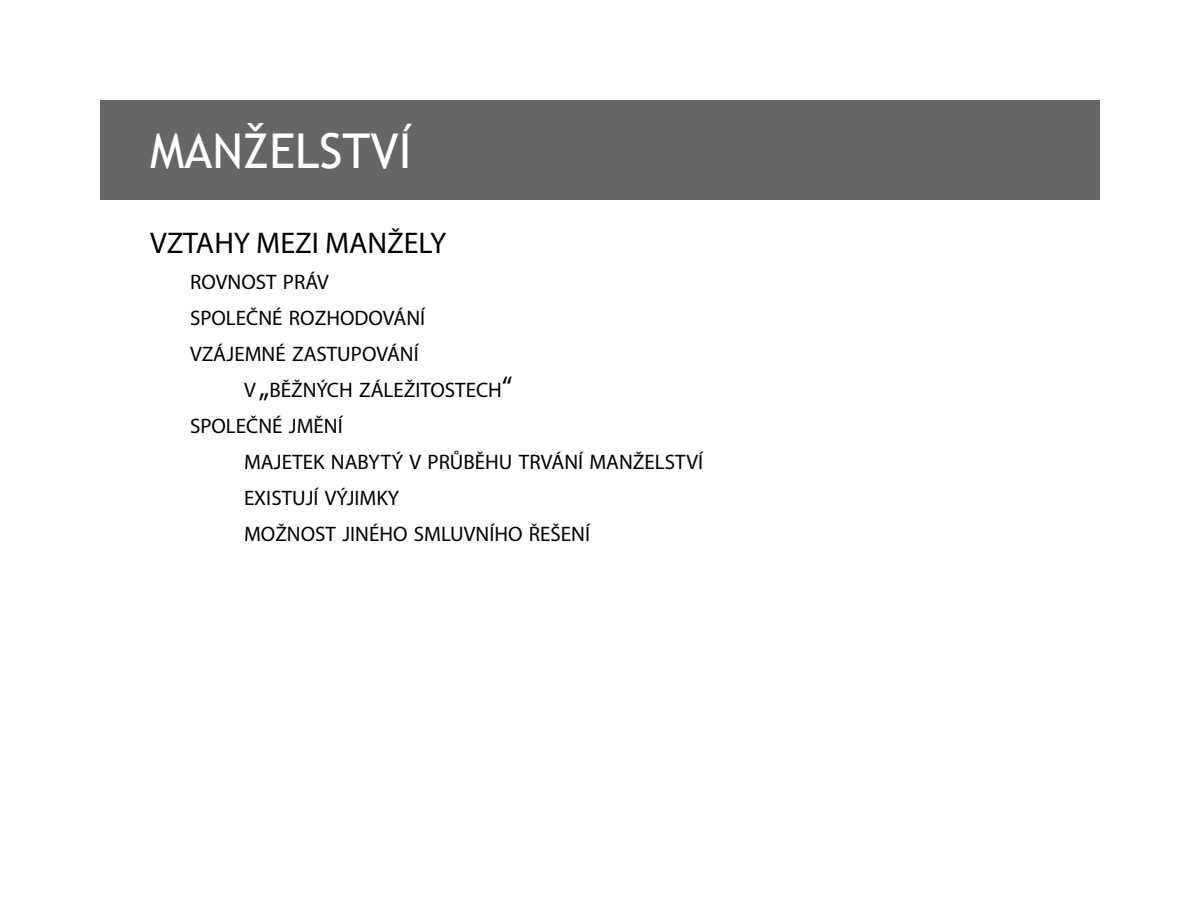
<style>
.page{position:relative;width:1200px;height:900px;background:#fff}
.page>*{position:absolute;margin:0;border:0;box-sizing:border-box;transform-origin:0 0}
.t1{font:48px "Trebuchet MS";color:#fff}
.t2{font:30px "Myriad Pro";color:#000}
.t3{font:21px "Myriad Pro";color:#000}
.s1{font-size:30px}
</style>
<div class="page">
<div style="left:100px;top:100px;width:1000px;height:100px;background:#666"></div>
<h1 class="t1" style="left:150px;top:120px;width:263px">MANŽELSTVÍ</h1>
<h2 class="t2" style="left:150px;top:224px;width:298px">VZTAHY MEZI MANŽELY</h2>
<p class="t3" style="left:190px;top:269px;width:14px">ROVNOST</p>
<p class="t3" style="left:283px;top:269px;width:13px">PRÁV</p>
<p class="t3" style="left:190px;top:305px;width:13px">SPOLEČNÉ</p>
<p class="t3" style="left:289px;top:305px;width:14px">ROZHODOVÁNÍ</p>
<p class="t3" style="left:190px;top:341px;width:13px">VZÁJEMNÉ</p>
<p class="t3" style="left:292px;top:341px;width:13px">ZASTUPOVÁNÍ</p>
<p class="t3" style="left:244px;top:377px;width:38px">V <span class="s1">„</span>BĚŽNÝCH</p>
<p class="t3" style="left:359px;top:377px;width:12px">ZÁLEŽITOSTECH</p>
<h2 class="t2" style="left:502px;top:368px;width:12px">“</h2>
<p class="t3" style="left:190px;top:413px;width:13px">SPOLEČNÉ</p>
<p class="t3" style="left:289px;top:413px;width:12px">JMĚNÍ</p>
<p class="t3" style="left:244px;top:449px;width:13px">MAJETEK</p>
<p class="t3" style="left:331px;top:449px;width:13px">NABYTÝ</p>
<p class="t3" style="left:409px;top:449px;width:67px">VPRŮBĚHU</p>
<p class="t3" style="left:519px;top:449px;width:12px">TRVÁNÍ</p>
<p class="t3" style="left:590px;top:449px;width:13px">MANŽELSTVÍ</p>
<p class="t3" style="left:244px;top:485px;width:32px">EXISTUJÍ</p>
<p class="t3" style="left:325px;top:485px;width:12px">VÝJIMKY</p>
<p class="t3" style="left:244px;top:521px;width:14px">MOŽNOST</p>
<p class="t3" style="left:342px;top:521px;width:12px">JINÉHO</p>
<p class="t3" style="left:414px;top:521px;width:13px">SMLUVNÍHO</p>
<p class="t3" style="left:529px;top:521px;width:12px">ŘEŠENÍ</p>
</div>
